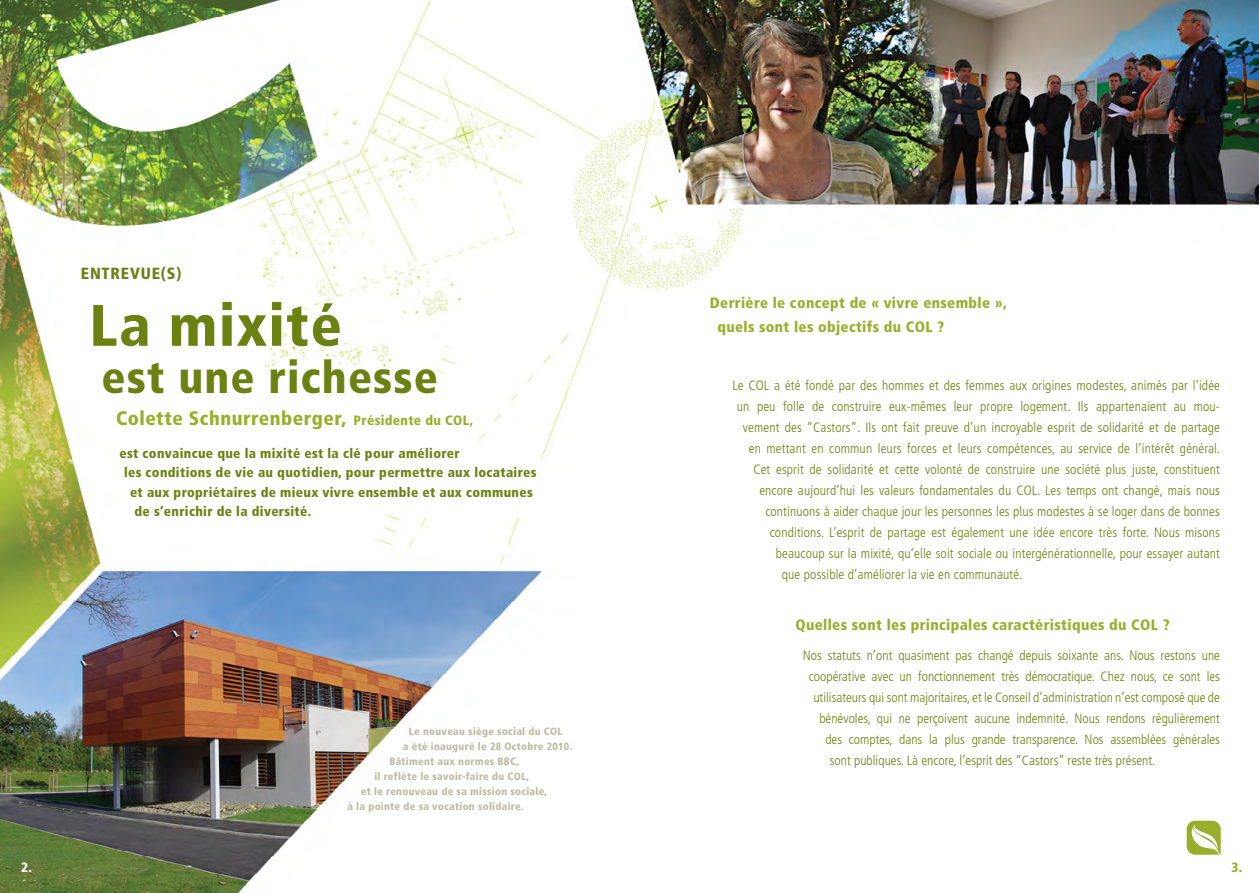
<style>
.page{position:relative;width:1259px;height:893px;background:#fff}
.page>*{position:absolute;margin:0;border:0;box-sizing:border-box;transform-origin:0 0}
.t1{font:900 condensed 58.5px "Frutiger";letter-spacing:.025em;color:#6b8112}
.t2{font:900 condensed 44.85px "Frutiger";letter-spacing:.025em;color:#6b8112}
.t3{font:900 condensed 19.5px "Frutiger";letter-spacing:.025em;color:#99ae2b}
.t4{font:900 condensed 16.2px "Frutiger";letter-spacing:.05em;color:#6b8112}
.t5{font:900 condensed 15px/24px "Frutiger";letter-spacing:.025em;color:#99ae2b}
.t6{font:300 condensed 13.5px "Frutiger";letter-spacing:.01em;color:#6b8112}
.t7{font:900 condensed 13.5px "Frutiger";letter-spacing:.025em;color:#6b8112}
.t8{font:900 condensed 13.5px "Frutiger";color:#99ae2b}
.t9{font:900 condensed 13.5px "Frutiger";color:#fff}
.t10{font:900 condensed 10.5px "Frutiger";letter-spacing:.025em;color:#bdbba2}
.s1{font-size:13.5px}
</style>
<div class="page">
<img style="left:0;top:0;width:1259px;height:893px">
<svg style="left:1186px;top:821px;width:34px;height:34px"></svg>
<p class="t4" style="left:81px;top:264px;width:102px">ENTREVUE(S)</p>
<h1 class="t1" style="left:89px;top:290px;width:254px">La mixité</h1>
<h2 class="t2" style="left:101px;top:350px;width:338px">est une richesse</h2>
<h3 class="t3" style="left:116px;top:406px;width:359px">Colette Schnurrenberger, <span class="s1">Présidente du COL,</span></h3>
<p class="t7" style="left:119px;top:445px;width:342px">est convaincue que la mixité est la clé pour améliorer</p>
<p class="t7" style="left:124px;top:465px;width:414px">les conditions de vie au quotidien, pour permettre aux locataires</p>
<p class="t7" style="left:130px;top:484px;width:404px">et aux propriétaires de mieux vivre ensemble et aux communes</p>
<p class="t7" style="left:134px;top:504px;width:178px">de s’enrichir de la diversité.</p>
<p class="t9" style="left:21px;top:859px;width:12px">2.</p>
<p class="t10" style="left:409px;top:725px;width:155px">Le nouveau siège social du COL</p>
<p class="t10" style="left:403px;top:740px;width:171px">a été inauguré le 28 Octobre 2010.</p>
<p class="t10" style="left:389px;top:755px;width:131px">Bâtiment aux normes BBC,</p>
<p class="t10" style="left:374px;top:770px;width:156px">il reflète le savoir-faire du COL,</p>
<p class="t10" style="left:361px;top:785px;width:188px">et le renouveau de sa mission sociale,</p>
<p class="t10" style="left:347px;top:800px;width:177px">à la pointe de sa vocation solidaire.</p>
<p class="t5" style="left:717px;top:290px;width:291px;text-indent:-8px">Derrière le concept de « vivre ensemble », quels sont les objectifs du COL ?</p>
<p class="t6" style="left:732px;top:378px;width:489px">Le COL a été fondé par des hommes et des femmes aux origines modestes, animés par l’idée</p>
<p class="t6" style="left:737px;top:399px;width:484px">un peu folle de construire eux-mêmes leur propre logement. Ils appartenaient au mou-</p>
<p class="t6" style="left:743px;top:420px;width:479px">vement des “Castors”. Ils ont fait preuve d’un incroyable esprit de solidarité et de partage</p>
<p class="t6" style="left:749px;top:441px;width:473px">en mettant en commun leurs forces et leurs compétences, au service de l’intérêt général.</p>
<p class="t6" style="left:753px;top:462px;width:468px">Cet esprit de solidarité et cette volonté de construire une société plus juste, constituent</p>
<p class="t6" style="left:759px;top:483px;width:462px">encore aujourd’hui les valeurs fondamentales du COL. Les temps ont changé, mais nous</p>
<p class="t6" style="left:765px;top:504px;width:456px">continuons à aider chaque jour les personnes les plus modestes à se loger dans de bonnes</p>
<p class="t6" style="left:770px;top:525px;width:451px">conditions. L’esprit de partage est également une idée encore très forte. Nous misons</p>
<p class="t6" style="left:776px;top:546px;width:445px">beaucoup sur la mixité, qu’elle soit sociale ou intergénérationnelle, pour essayer autant</p>
<p class="t6" style="left:782px;top:567px;width:242px">que possible d’améliorer la vie en communauté.</p>
<p class="t5" style="left:795px;top:613px;width:376px">Quelles sont les principales caractéristiques du COL ?</p>
<p class="t6" style="left:803px;top:648px;width:419px">Nos statuts n’ont quasiment pas changé depuis soixante ans. Nous restons une</p>
<p class="t6" style="left:809px;top:669px;width:413px">coopérative avec un fonctionnement très démocratique. Chez nous, ce sont les</p>
<p class="t6" style="left:813px;top:690px;width:408px">utilisateurs qui sont majoritaires, et le Conseil d’administration n’est composé que de</p>
<p class="t6" style="left:819px;top:711px;width:402px">bénévoles, qui ne perçoivent aucune indemnité. Nous rendons régulièrement</p>
<p class="t6" style="left:825px;top:732px;width:396px">des comptes, dans la plus grande transparence. Nos assemblées générales</p>
<p class="t6" style="left:830px;top:753px;width:327px">sont publiques. Là encore, l’esprit des “Castors” reste très présent.</p>
<p class="t8" style="left:1231px;top:859px;width:12px">3.</p>
</div>
